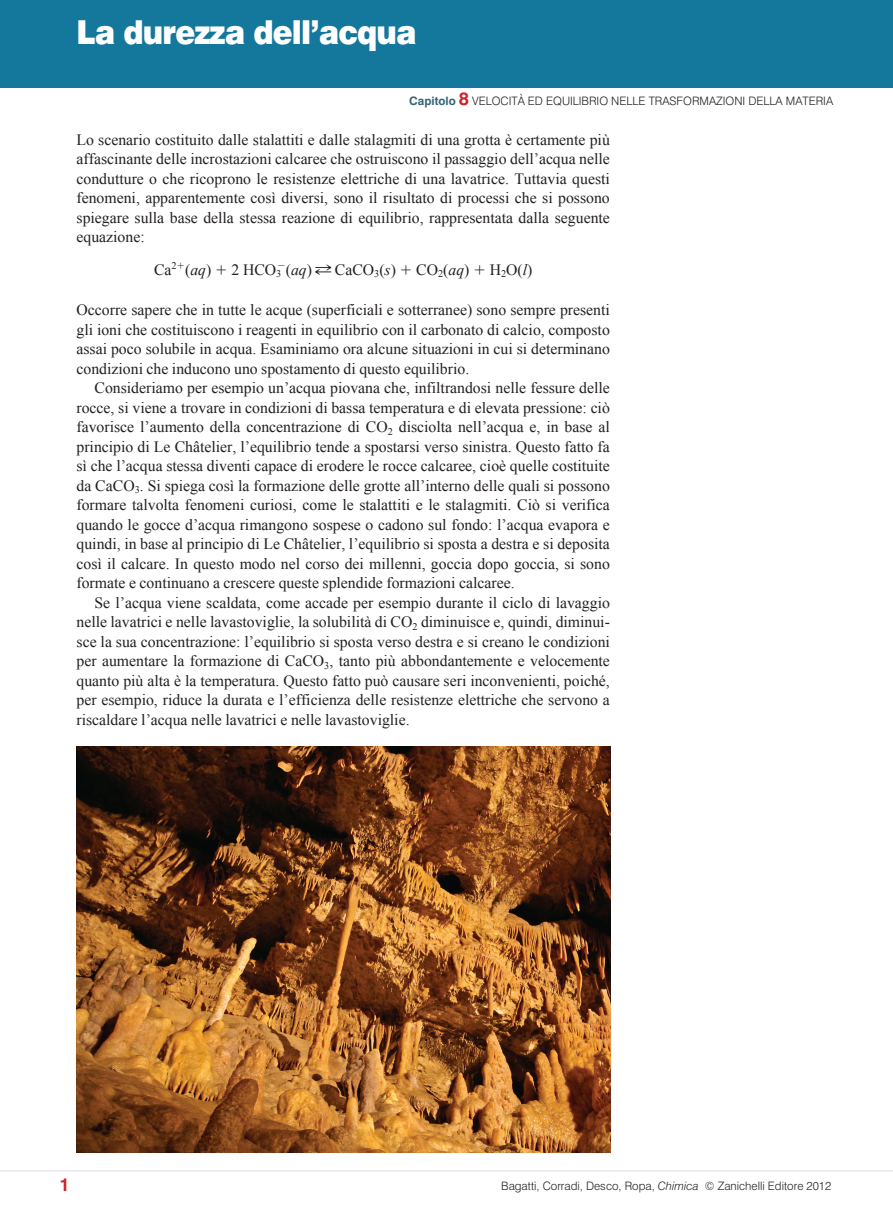
<style>
.page{position:relative;width:893px;height:1212px;background:#fff}
.page>*{position:absolute;margin:0;border:0;box-sizing:border-box;transform-origin:0 0}
.t1{font:900 33px "Swiss 721 BT";letter-spacing:-.03em;color:#fff;scale:.91 1}
.t2{font:700 18px "Swiss 721 BT";color:#d1232a}
.t3{font:15.75px/19.5px "Times New Roman";color:#231f20;text-align:justify}
.t4{font:300 11.7px "Swiss 721 BT";color:#231f20}
.s1{font-weight:700;color:#356578}
.s2{font-weight:700;font-size:18px;color:#d1232a}
.s3{font-style:italic}
.s4{font-family:"Mathematical Pi One"}
.s5{font-family:"Progressive Pi"}
</style>
<div class="page">
<hr style="left:0;top:1170px;width:893px;height:1px;background:#e6e7e9">
<div style="left:0;top:0;width:893px;height:87px;background:#14789d"></div>
<img style="left:77px;top:746px;width:533px;height:406px">
<h1 class="t1" style="left:77px;top:12px;width:376px">La durezza dell’acqua</h1>
<p class="t4" style="left:409px;top:94px;width:425px"><span class="s1">Capitolo</span> <span class="s2">8</span> VELOC ITÀ ED EQUILIBR IO NELLE TRASFORMAZIONI DELLA MATER IA</p>
<p class="t3" style="left:77px;top:130px;width:535px">Lo scenario costituito dalle stalattiti e dalle stalagmiti di una grotta è certamente più affascinante delle incrostazioni calcaree che ostruiscono il passaggio dell’acqua nelle condutture o che ricoprono le resistenze elettriche di una lavatrice. Tuttavia questi fenomeni, apparentemente così diversi, sono il risultato di processi che si possono spiegare sulla base della stessa reazione di equilibrio, rappresentata dalla seguente equazione:</p>
<p class="t3" style="left:154px;top:259px;width:129px">Ca<sup>2</sup><sup>1</sup>(<span class="s3">aq</span>) <span class="s4">1</span> 2 HCO<sub>3</sub></p>
<p class="t3" style="left:277px;top:259px;width:257px"><sup>2</sup>(<span class="s3">aq</span>) <span class="s5">N</span> CaCO<sub>3</sub>(<span class="s3">s</span>) <span class="s4">1</span> CO<sub>2</sub>(<span class="s3">aq</span>) <span class="s4">1</span> H<sub>2</sub>O(<span class="s3">l</span>)</p>
<p class="t3" style="left:77px;top:300px;width:535px">Occorre sapere che in tutte le acque (superficiali e sotterranee) sono sempre presenti gli ioni che costituiscono i reagenti in equilibrio con il carbonato di calcio, composto assai poco solubile in acqua. Esaminiamo ora alcune situazioni in cui si determinano condizioni che inducono uno spostamento di questo equilibrio.</p>
<p class="t3" style="left:77px;top:378px;width:535px;text-indent:18px">Consideriamo per esempio un’acqua piovana che, infiltrandosi nelle fessure delle rocce, si viene a trovare in condizioni di bassa temperatura e di elevata pressione: ciò favorisce l’aumento della concentrazione di CO<sub>2</sub> disciolta nell’acqua e, in base al principio di Le Châtelier, l’equilibrio tende a spostarsi verso sinistra. Questo fatto fa sì che l’acqua stessa diventi capace di erodere le rocce calcaree, cioè quelle costituite da CaCO<sub>3</sub>. Si spiega così la formazione delle grotte all’interno delle quali si possono formare talvolta fenomeni curiosi, come le stalattiti e le stalagmiti. Ciò si verifica quando le gocce d’acqua rimangono sospese o cadono sul fondo: l’acqua evapora e quindi, in base al principio di Le Châtelier, l’equilibrio si sposta a destra e si deposita così il calcare. In questo modo nel corso dei millenni, goccia dopo goccia, si sono formate e continuano a crescere queste splendide formazioni calcaree.</p>
<p class="t3" style="left:77px;top:593px;width:535px;text-indent:18px">Se l’acqua viene scaldata, come accade per esempio durante il ciclo di lavaggio nelle lavatrici e nelle lavastoviglie, la solubilità di CO<sub>2</sub> diminuisce e, quindi, diminui&shy;sce la sua concentrazione: l’equilibrio si sposta verso destra e si creano le condizioni per aumentare la formazione di CaCO<sub>3</sub>, tanto più abbondantemente e velocemente quanto più alta è la temperatura. Questo fatto può causare seri inconvenienti, poiché, per esempio, riduce la durata e l’efficienza delle resistenze elettriche che servono a riscaldare l’acqua nelle lavatrici e nelle lavastoviglie.</p>
<p class="t2" style="left:60px;top:1173px;width:12px">1</p>
<p class="t4" style="left:501px;top:1178px;width:332px">BAGATTI, CORRADI, DESCO, ROPA, <span class="s3">Chimica</span> © ZANICHELLI EDITORE 2012</p>
</div>
